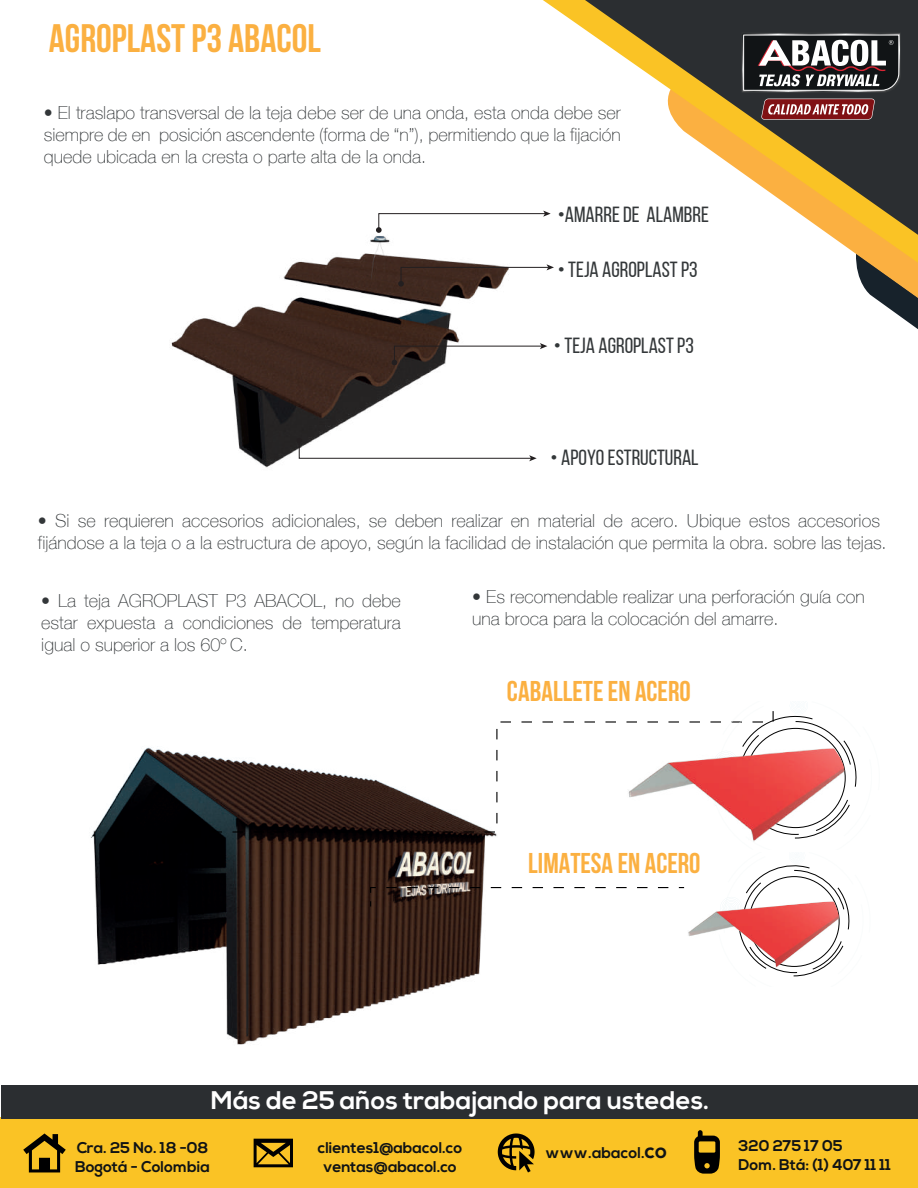
<style>
.page{position:relative;width:918px;height:1188px;background:#fff}
.page>*{position:absolute;margin:0;border:0;box-sizing:border-box;transform-origin:0 0}
.t1{font:700 39.6px "Bebas Neue";color:#fbb041}
.t2{font:700 28.5px "Bebas Neue";color:#fbb041}
.t3{font:700 25.5px "Nexa";color:#fff}
.t4{font:21.9px "Bebas Neue";color:#333739}
.t5{font:100 18px/21.6px "Helve Nue";color:#333739;text-align:justify}
.t6{font:700 15.6px/18.6px "Nexa";color:#101315}
.s1{font-size:21px}
</style>
<div class="page">
<img style="left:91px;top:747px;width:391px;height:298px">
<div style="left:0;top:1118px;width:918px;height:70px;background:#fac325"></div>
<div style="left:1px;top:1085px;width:917px;height:34px;background:#2b2e31"></div>
<svg style="left:23px;top:1133px;width:43px;height:39px"></svg>
<svg style="left:498px;top:1133px;width:37px;height:39px"></svg>
<svg style="left:254px;top:1139px;width:39px;height:28px"></svg>
<svg style="left:694px;top:1130px;width:26px;height:44px"></svg>
<svg style="left:901px;top:317px;width:17px;height:12px"></svg>
<svg style="left:543px;top:0;width:375px;height:317px"></svg>
<svg style="left:204px;top:721px;width:508px;height:190px"></svg>
<svg style="left:742px;top:33px;width:159px;height:127px;background:#64564b"></svg>
<img style="left:171px;top:223px;width:386px;height:245px">
<svg style="left:376px;top:211px;width:175px;height:22px"></svg>
<svg style="left:392px;top:343px;width:155px;height:22px"></svg>
<svg style="left:398px;top:264px;width:156px;height:23px"></svg>
<svg style="left:296px;top:438px;width:241px;height:23px"></svg>
<svg style="left:712px;top:711px;width:145px;height:241px"></svg>
<img style="left:621px;top:748px;width:225px;height:107px">
<img style="left:683px;top:902px;width:157px;height:75px">
<h1 class="t1" style="left:49px;top:17px;width:273px">AGROPLAST P3 ABACOL</h1>
<p class="t5" style="left:44px;top:102px;width:579px">• El traslapo transversal de la teja debe ser de una onda, esta onda debe ser siempre de en posición ascendente (forma de “n”), permitiendo que la fijación quede ubicada en la cresta o parte alta de la onda.</p>
<p class="t4" style="left:558px;top:203px;width:153px">•AMARRE DE ALAMBRE</p>
<p class="t4" style="left:558px;top:258px;width:141px">• TEJA AGROPLAST P3</p>
<p class="t4" style="left:554px;top:334px;width:141px">• TEJA AGROPLAST P3</p>
<p class="t4" style="left:551px;top:445px;width:149px">• APOYO ESTRUCTURAL</p>
<p class="t5" style="left:38px;top:510px;width:850px">• Si se requieren accesorios adicionales, se deben realizar en material de acero. Ubique estos accesorios fijándose a la teja o a la estructura de apoyo, según la facilidad de instalación que permita la obra. sobre las tejas.</p>
<p class="t5" style="left:41px;top:590px;width:361px">• La teja AGROPLAST P3 ABACOL, no debe estar expuesta a condiciones de temperatura igual o superior a los 60ºC.</p>
<p class="t5" style="left:472px;top:586px;width:394px">• Es recomendable realizar una perforación guía con una broca para la colocación del amarre.</p>
<h2 class="t2" style="left:507px;top:675px;width:186px">CABALLETE EN ACERO</h2>
<h2 class="t2" style="left:528px;top:847px;width:174px">LIMATESA EN ACERO</h2>
<h3 class="t3" style="left:211px;top:1086px;width:500px">Más de 25 años trabajando para ustedes.</h3>
<p class="t6" style="left:75px;top:1139px;width:136px">Cra. 25 No. 18 -08<br>Bogotá - Colombia</p>
<p class="t6" style="left:318px;top:1139px;width:146px;text-align:center">clientes1@abacol.co ventas@abacol.co</p>
<p class="t6" style="left:546px;top:1144px;width:123px">www.abacol.<span class="s1">co</span></p>
<p class="t6" style="left:738px;top:1137px;width:154px">320 275 17 05<br>Dom. Btá: (1) 407 11 11</p>
</div>
